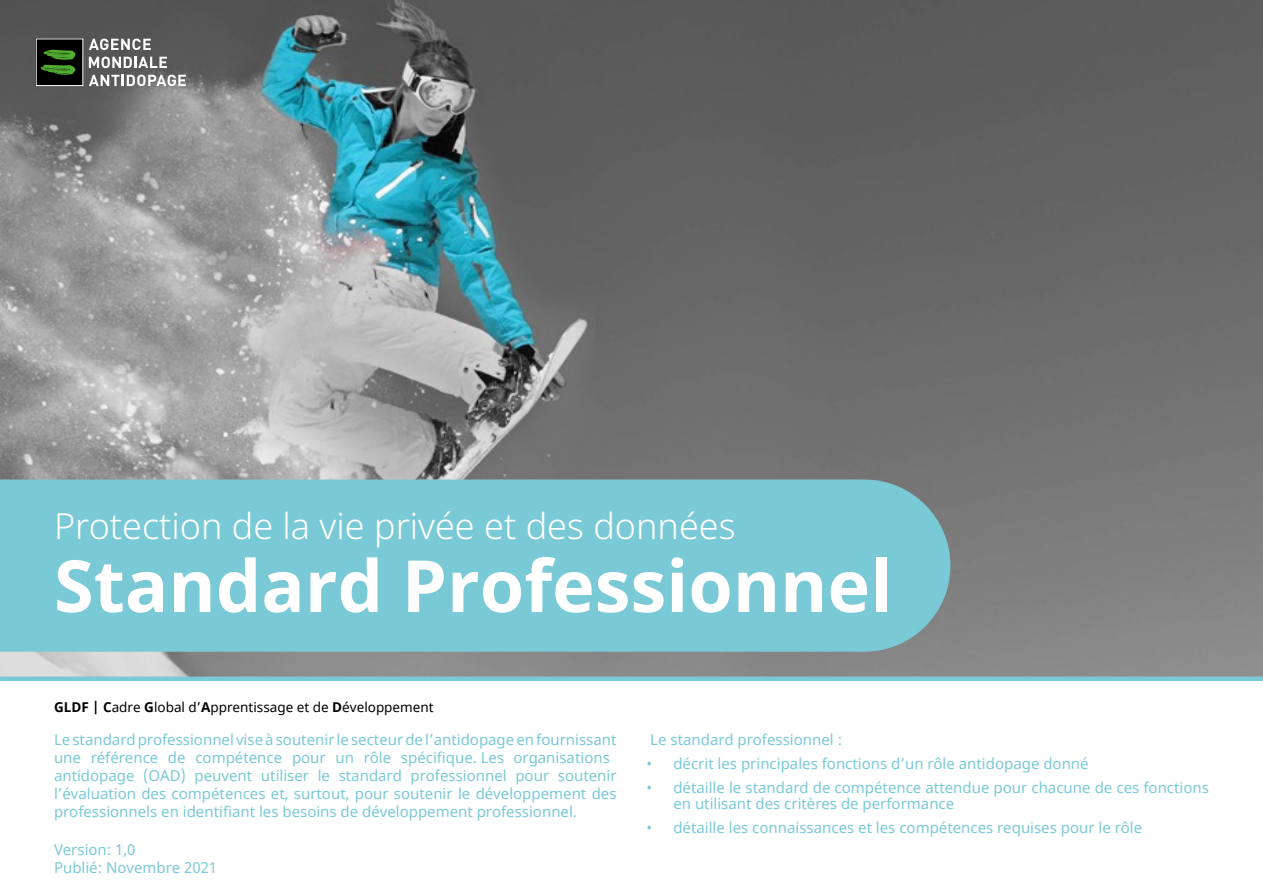
<style>
.page{position:relative;width:1263px;height:893px;background:#fff}
.page>*{position:absolute;margin:0;border:0;box-sizing:border-box;transform-origin:0 0}
.t1{font:700 72px "Noto Sans";color:#fff}
.t2{font:300 36px "Noto Sans";color:#fff}
.t3{font:15px/18px "Noto Sans";color:#7ac9d6}
.t4{font:13.5px "Noto Sans";color:#000}
.s1{font-weight:700}
</style>
<div class="page">
<img style="left:0;top:0;width:1263px;height:676px">
<div style="left:0;top:676px;width:1263px;height:5px;background:#7ac9d6"></div>
<div style="left:0;top:479px;width:950px;height:173px;background:#7ac9d6"></div>
<svg style="left:89px;top:57px;width:78px;height:11px"></svg>
<svg style="left:89px;top:39px;width:62px;height:11px"></svg>
<svg style="left:89px;top:75px;width:97px;height:11px"></svg>
<div style="left:36px;top:39px;width:47px;height:47px;background:#000"></div>
<svg style="left:41px;top:50px;width:35px;height:25px"></svg>
<h2 class="t2" style="left:54px;top:500px;width:683px">Protection de la vie privée et des données</h2>
<h1 class="t1" style="left:54px;top:535px;width:839px">Standard Professionnel</h1>
<p class="t4" style="left:54px;top:698px;width:381px"><span class="s1">GLDF | C</span>adre <span class="s1">G</span>lobal d’<span class="s1">A</span>pprentissage et de <span class="s1">D</span>éveloppement</p>
<p class="t3" style="left:54px;top:731px;width:564px">Le standard professionnel vise à soutenir le secteur de l’antidopage en fournissant une référence de compétence pour un rôle spécifique. Les organisations antidopage (OAD) peuvent utiliser le standard professionnel pour soutenir l’évaluation des compétences et, surtout, pour soutenir le développement des professionnels en identifiant les besoins de développement professionnel.</p>
<p class="t3" style="left:54px;top:841px;width:165px">Version: 1,0<br>Publié: Novembre 2021</p>
<p class="t3" style="left:650px;top:731px;width:193px">Le standard professionnel :</p>
<p class="t3" style="left:646px;top:755px;width:444px">• décrit les principales fonctions d’un rôle antidopage donné</p>
<p class="t3" style="left:673px;top:779px;width:537px;line-height:16.5px;text-indent:-27px">• détaille le standard de compétence attendue pour chacune de ces fonctions en utilisant des critères de performance</p>
<p class="t3" style="left:646px;top:819px;width:497px">• détaille les connaissances et les compétences requises pour le rôle</p>
</div>
